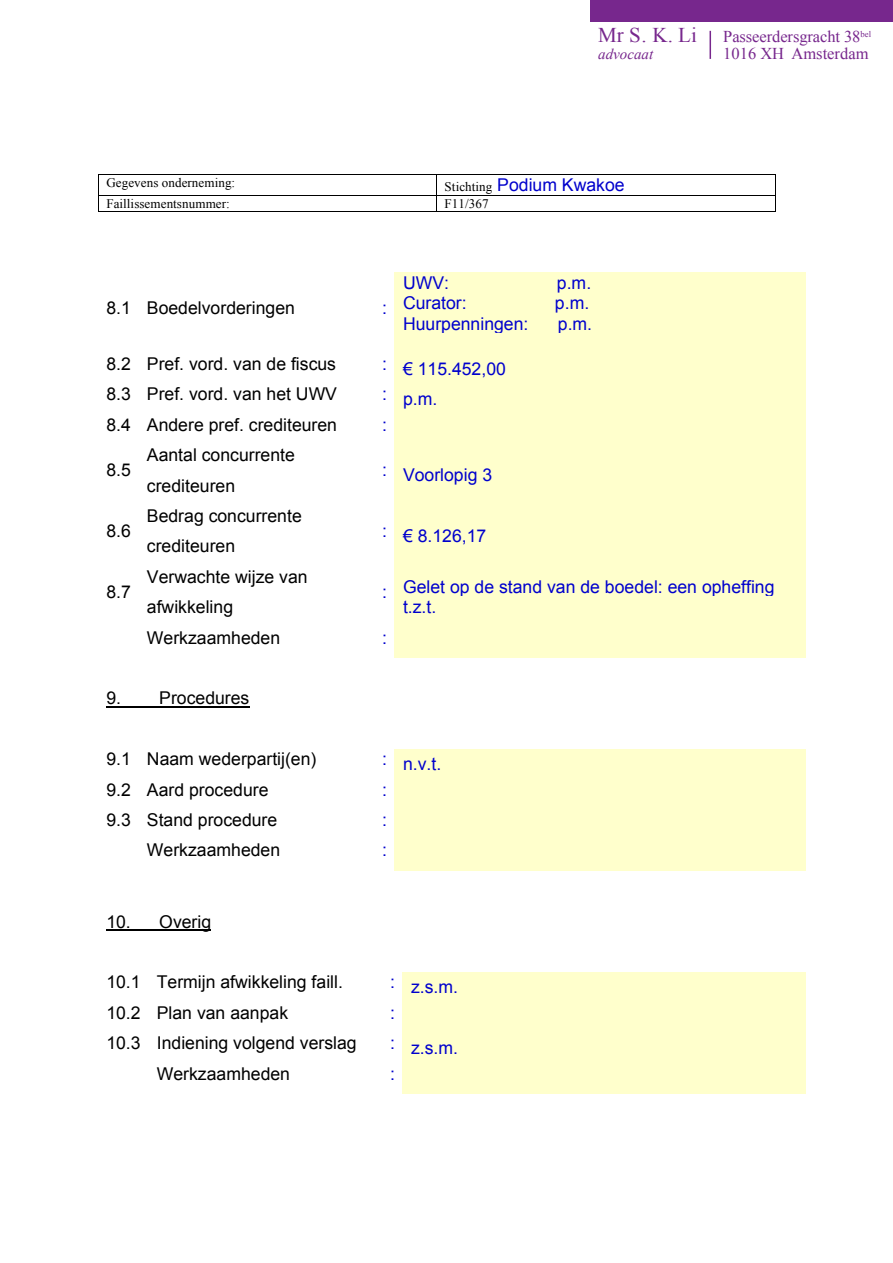
<style>
.page{position:relative;width:893px;height:1263px;background:#fff}
.page>*{position:absolute;margin:0;border:0;box-sizing:border-box;transform-origin:0 0}
.t1{font:21px "Times New Roman";color:#77278d}
.t2{font:17.7px/30.3px "Arial";color:#000}
.t3{font:17.7px/20.4px "Arial";color:#00c}
.t4{font:16.5px "Times New Roman";letter-spacing:-.005em;color:#77278d}
.t5{font:italic 15px "Times New Roman";color:#77278d}
.t6{font:13.05px "Times New Roman";letter-spacing:.005em;color:#000}
.s1{font-family:"Times New Roman";font-size:13.05px;color:#000}
</style>
<div class="page">
<hr style="left:709px;top:31px;width:2px;height:28px;background:#77278d">
<div style="left:590px;top:0;width:303px;height:21px;background:#77278d"></div>
<hr style="left:99px;top:174px;width:337px;height:1px;background:#000">
<hr style="left:437px;top:174px;width:338px;height:1px;background:#000">
<hr style="left:99px;top:195px;width:337px;height:1px;background:#000">
<hr style="left:437px;top:195px;width:338px;height:1px;background:#000">
<svg style="left:98px;top:174px;width:1px;height:38px"></svg>
<hr style="left:99px;top:211px;width:337px;height:1px;background:#000">
<svg style="left:436px;top:174px;width:1px;height:38px"></svg>
<hr style="left:437px;top:211px;width:338px;height:1px;background:#000">
<svg style="left:775px;top:174px;width:1px;height:38px"></svg>
<div style="left:394px;top:273px;width:411px;height:81px;background:#ffc"></div>
<div style="left:394px;top:354px;width:411px;height:30px;background:#ffc"></div>
<div style="left:394px;top:384px;width:411px;height:30px;background:#ffc"></div>
<div style="left:394px;top:414px;width:411px;height:31px;background:#ffc"></div>
<div style="left:394px;top:445px;width:411px;height:60px;background:#ffc"></div>
<div style="left:394px;top:506px;width:411px;height:60px;background:#ffc"></div>
<div style="left:394px;top:566px;width:411px;height:61px;background:#ffc"></div>
<div style="left:394px;top:627px;width:411px;height:31px;background:#ffc"></div>
<hr style="left:106px;top:706px;width:144px;height:2px;background:#000">
<div style="left:394px;top:749px;width:411px;height:30px;background:#ffc"></div>
<div style="left:394px;top:779px;width:411px;height:31px;background:#ffc"></div>
<div style="left:394px;top:810px;width:411px;height:30px;background:#ffc"></div>
<div style="left:394px;top:840px;width:411px;height:30px;background:#ffc"></div>
<hr style="left:106px;top:929px;width:105px;height:2px;background:#000">
<div style="left:402px;top:972px;width:403px;height:30px;background:#ffc"></div>
<div style="left:402px;top:1002px;width:403px;height:31px;background:#ffc"></div>
<div style="left:402px;top:1033px;width:403px;height:30px;background:#ffc"></div>
<div style="left:402px;top:1063px;width:403px;height:31px;background:#ffc"></div>
<p class="t1" style="left:598px;top:21px;width:100px">Mr S. K. Li</p>
<p class="t4" style="left:723px;top:25px;width:149px">Passeerdersgracht 38<sup>bel</sup></p>
<p class="t5" style="left:598px;top:44px;width:56px">advocaat</p>
<p class="t4" style="left:723px;top:42px;width:147px">1016 XH Amsterdam</p>
<p class="t6" style="left:106px;top:174px;width:130px">Gegevens onderneming:</p>
<p class="t3" style="left:445px;top:175px;width:182px"><span class="s1">Stichting</span> Podium Kwakoe</p>
<p class="t6" style="left:106px;top:195px;width:125px">Faillissementsnummer:</p>
<p class="t6" style="left:445px;top:195px;width:46px">F11/367</p>
<p class="t2" style="left:106px;top:293px;width:190px">8.1 Boedelvorderingen</p>
<p class="t3" style="left:382px;top:298px;width:6px">:</p>
<p class="t3" style="left:403px;top:273px;width:48px">UWV:</p>
<p class="t3" style="left:557px;top:273px;width:36px">p.m.</p>
<p class="t3" style="left:403px;top:293px;width:65px">Curator:</p>
<p class="t3" style="left:555px;top:293px;width:36px">p.m.</p>
<p class="t3" style="left:403px;top:313px;width:127px">Huurpenningen:</p>
<p class="t3" style="left:558px;top:313px;width:36px">p.m.</p>
<p class="t2" style="left:106px;top:349px;width:231px">8.2 Pref. vord. van de fiscus</p>
<p class="t3" style="left:382px;top:359px;width:125px">: € 115.452,00</p>
<p class="t2" style="left:106px;top:379px;width:232px">8.3 Pref. vord. van het UWV</p>
<p class="t3" style="left:382px;top:389px;width:57px">: p.m.</p>
<p class="t2" style="left:106px;top:410px;width:232px">8.4 Andere pref. crediteuren</p>
<p class="t3" style="left:382px;top:414px;width:6px">:</p>
<p class="t2" style="left:106px;top:455px;width:26px">8.5</p>
<p class="t2" style="left:147px;top:440px;width:149px;line-height:30.8px">Aantal concurrente crediteuren</p>
<p class="t3" style="left:382px;top:465px;width:111px">: Voorlopig 3</p>
<p class="t2" style="left:106px;top:516px;width:26px">8.6</p>
<p class="t2" style="left:106px;top:577px;width:26px">8.7</p>
<p class="t2" style="left:147px;top:501px;width:156px">Bedrag concurrente crediteuren</p>
<p class="t3" style="left:382px;top:526px;width:106px">: € 8.126,17</p>
<p class="t2" style="left:147px;top:562px;width:162px">Verwachte wijze van afwikkeling</p>
<p class="t3" style="left:403px;top:576px;width:373px;text-indent:-21px">: Gelet op de stand van de boedel: een opheffing t.z.t.</p>
<p class="t2" style="left:147px;top:623px;width:135px">Werkzaamheden</p>
<p class="t3" style="left:382px;top:627px;width:6px">:</p>
<p class="t2" style="left:106px;top:683px;width:145px">9. Procedures</p>
<p class="t2" style="left:106px;top:744px;width:212px">9.1 Naam wederpartij(en)</p>
<p class="t3" style="left:382px;top:754px;width:61px">: n.v.t.</p>
<p class="t2" style="left:106px;top:775px;width:164px">9.2 Aard procedure</p>
<p class="t3" style="left:382px;top:779px;width:6px">:</p>
<p class="t2" style="left:106px;top:805px;width:172px">9.3 Stand procedure</p>
<p class="t3" style="left:382px;top:810px;width:6px">:</p>
<p class="t2" style="left:147px;top:835px;width:135px">Werkzaamheden</p>
<p class="t3" style="left:382px;top:840px;width:6px">:</p>
<p class="t2" style="left:106px;top:906px;width:106px">10. Overig</p>
<p class="t2" style="left:106px;top:967px;width:238px">10.1 Termijn afwikkeling faill.</p>
<p class="t3" style="left:390px;top:977px;width:69px">: z.s.m.</p>
<p class="t2" style="left:106px;top:997px;width:183px">10.2 Plan van aanpak</p>
<p class="t3" style="left:390px;top:1002px;width:6px">:</p>
<p class="t2" style="left:106px;top:1028px;width:252px">10.3 Indiening volgend verslag</p>
<p class="t3" style="left:390px;top:1038px;width:69px">: z.s.m.</p>
<p class="t2" style="left:157px;top:1058px;width:135px">Werkzaamheden</p>
<p class="t3" style="left:390px;top:1063px;width:6px">:</p>
</div>
